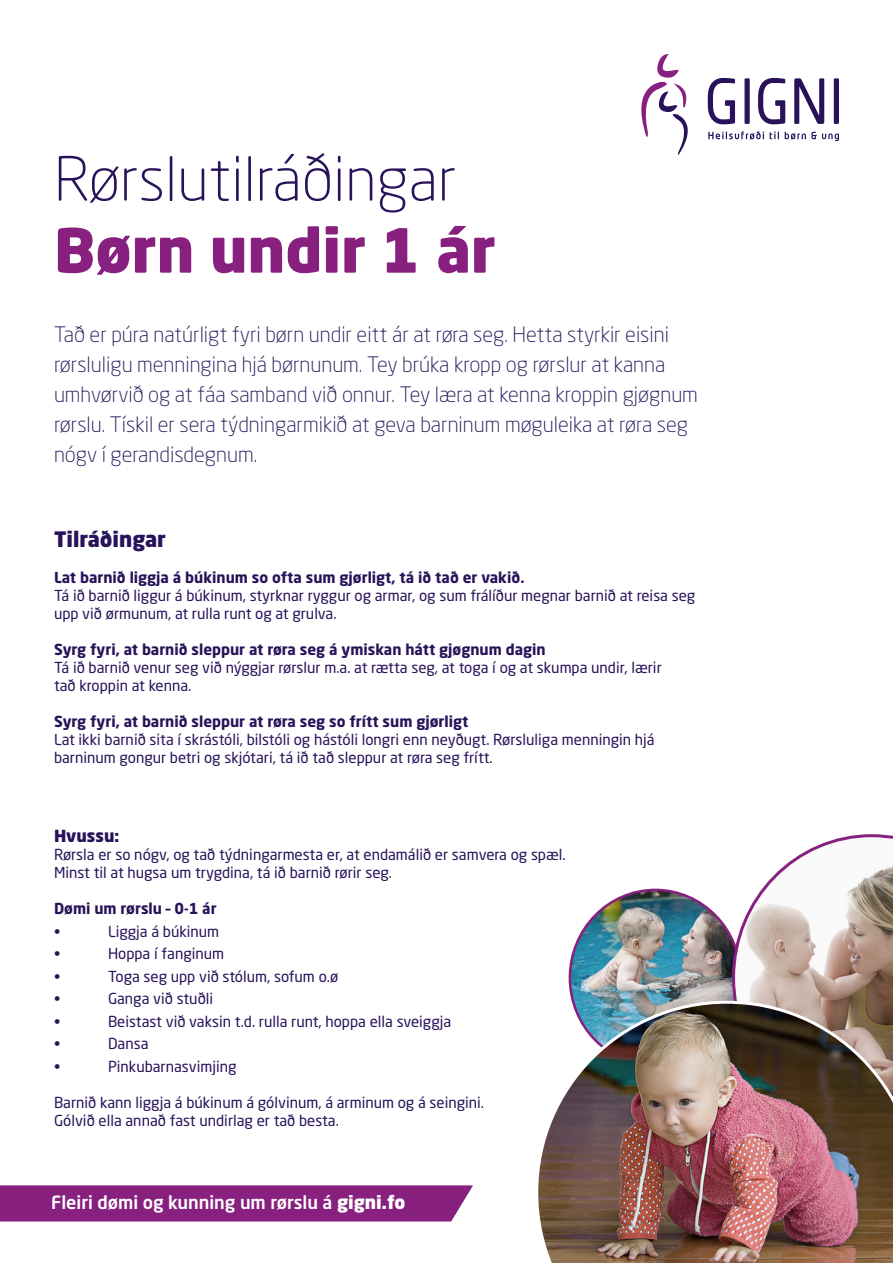
<style>
.page{position:relative;width:893px;height:1263px;background:#fff}
.page>*{position:absolute;margin:0;border:0;box-sizing:border-box;transform-origin:0 0}
.t1{font:300 60px "Neo Sans Std";color:#28135a}
.t2{font:900 60px "Neo Sans Std";color:#882080}
.t3{font:300 21px/30px "Neo Sans Std";color:#28135a}
.t4{font:900 21px "Neo Sans Std";color:#28135a}
.t5{font:500 18px "Neo Sans Std";color:#fff}
.t6{font:900 16.5px "Neo Sans Std";color:#28135a}
.t7{font:15px/18px "Neo Sans Std";color:#28135a}
.t8{font:700 15px "Neo Sans Std";color:#28135a}
.s1{font-weight:900}
</style>
<div class="page">
<img style="left:570px;top:890px;width:162px;height:111px">
<div style="left:0;top:1185px;width:473px;height:36px;background:#882080"></div>
<svg style="left:708px;top:131px;width:56px;height:9px"></svg>
<svg style="left:770px;top:132px;width:9px;height:7px"></svg>
<svg style="left:785px;top:132px;width:54px;height:9px"></svg>
<svg style="left:641px;top:54px;width:47px;height:101px"></svg>
<div style="left:744px;top:78px;width:6px;height:46px;background:#28135a"></div>
<svg style="left:794px;top:78px;width:30px;height:46px"></svg>
<div style="left:834px;top:78px;width:5px;height:46px;background:#28135a"></div>
<svg style="left:758px;top:78px;width:27px;height:46px"></svg>
<svg style="left:708px;top:78px;width:27px;height:46px"></svg>
<svg style="left:732px;top:834px;width:161px;height:167px"></svg>
<img style="left:538px;top:1001px;width:355px;height:262px">
<h1 class="t1" style="left:54px;top:143px;width:404px">Rørslutilráðingar</h1>
<h1 class="t2" style="left:54px;top:211px;width:443px">Børn undir 1 ár</h1>
<p class="t3" style="left:54px;top:319px;width:645px">Tað er púra natúrligt fyri børn undir eitt ár at røra seg. Hetta styrkir eisini rørsluligu menningina hjá børnunum. Tey brúka kropp og rørslur at kanna umhvørvið og at fáa samband við onnur. Tey læra at kenna kroppin gjøgnum rørslu. Tískil er sera týdningarmikið at geva barninum møguleika at røra seg nógv í gerandisdegnum.</p>
<h2 class="t4" style="left:54px;top:525px;width:114px">Tilráðingar</h2>
<p class="t8" style="left:54px;top:568px;width:472px">Lat barnið liggja á búkinum so ofta sum gjørligt, tá ið tað er vakið.</p>
<p class="t7" style="left:54px;top:586px;width:643px">Tá ið barnið liggur á búkinum, styrknar ryggur og armar, og sum frálíður megnar barnið at reisa seg upp við ørmunum, at rulla runt og at grulva.</p>
<p class="t8" style="left:54px;top:640px;width:493px">Syrg fyri, at barnið sleppur at røra seg á ymiskan hátt gjøgnum dagin</p>
<p class="t7" style="left:54px;top:658px;width:609px">Tá ið barnið venur seg við nýggjar rørslur m.a. at rætta seg, at toga í og at skumpa undir, lærir tað kroppin at kenna.</p>
<p class="t8" style="left:54px;top:712px;width:416px">Syrg fyri, at barnið sleppur at røra seg so frítt sum gjørligt</p>
<p class="t7" style="left:54px;top:730px;width:602px">Lat ikki barnið sita í skrástóli, bilstóli og hástóli longri enn neyðugt. Rørsluliga menningin hjá barninum gongur betri og skjótari, tá ið tað sleppur at røra seg frítt.</p>
<p class="t6" style="left:54px;top:825px;width:67px">Hvussu:</p>
<p class="t7" style="left:54px;top:845px;width:513px">Rørsla er so nógv, og tað týdningarmesta er, at endamálið er samvera og spæl.<br>Minst til at hugsa um trygdina, tá ið barnið rørir seg.</p>
<p class="t8" style="left:54px;top:899px;width:164px">Dømi um rørslu – 0-1 ár</p>
<p class="t7" style="left:54px;top:922px;width:8px">•</p>
<p class="t7" style="left:108px;top:922px;width:113px">Liggja á búkinum</p>
<p class="t7" style="left:54px;top:944px;width:8px">•</p>
<p class="t7" style="left:108px;top:944px;width:118px">Hoppa í fanginum</p>
<p class="t7" style="left:54px;top:967px;width:8px">•</p>
<p class="t7" style="left:108px;top:967px;width:232px">Toga seg upp við stólum, sofum o.ø</p>
<p class="t7" style="left:54px;top:989px;width:8px">•</p>
<p class="t7" style="left:108px;top:989px;width:107px">Ganga við stuðli</p>
<p class="t7" style="left:54px;top:1012px;width:8px">•</p>
<p class="t7" style="left:108px;top:1012px;width:345px">Beistast við vaksin t.d. rulla runt, hoppa ella sveiggja</p>
<p class="t7" style="left:54px;top:1034px;width:8px">•</p>
<p class="t7" style="left:108px;top:1034px;width:42px">Dansa</p>
<p class="t7" style="left:54px;top:1057px;width:8px">•</p>
<p class="t7" style="left:108px;top:1057px;width:130px">Pinkubarnasvimjing</p>
<p class="t7" style="left:54px;top:1093px;width:432px">Barnið kann liggja á búkinum á gólvinum, á arminum og á seingini.<br>Gólvið ella annað fast undirlag er tað besta.</p>
<p class="t5" style="left:51px;top:1190px;width:356px">Fleiri dømi og kunning um rørslu á <span class="s1">gigni.fo</span></p>
</div>
